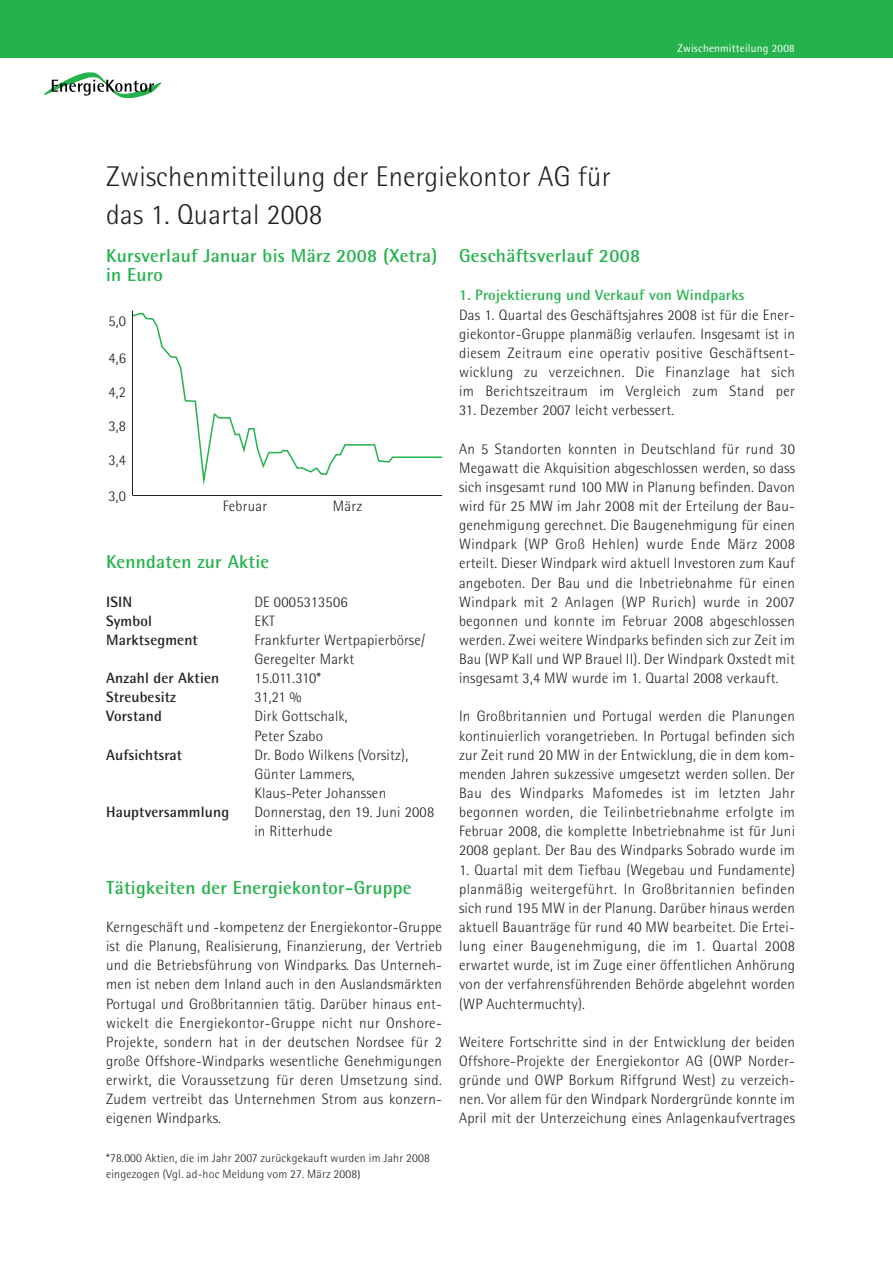
<style>
.page{position:relative;width:893px;height:1263px;background:#fff}
.page>*{position:absolute;margin:0;border:0;box-sizing:border-box;transform-origin:0 0}
.t1{font:300 28.5px/38.2px "Agfa Rotis Semisans";letter-spacing:.01em;color:#231f20}
.t2{font:700 18.75px/19.2px "Agfa Rotis Semisans";letter-spacing:.015em;color:#23b24b}
.t3{font:300 15px/19.2px "Agfa Rotis Semisans";letter-spacing:.015em;color:#231f20;text-align:justify}
.t4{font:700 15px "Agfa Rotis Semisans";letter-spacing:.01em;color:#231f20}
.t5{font:700 15px "Agfa Rotis Semisans";letter-spacing:.015em;color:#23b24b}
.t6{font:300 12px/15.3px "Agfa Rotis Semisans";letter-spacing:.015em;color:#231f20}
.t7{font:11.25px "Agfa Rotis Semisans";letter-spacing:.015em;color:#fff}
.s1{font-weight:400;font-size:10.5px}
</style>
<div class="page">
<div style="left:0;top:1px;width:893px;height:57px;background:#23b24b"></div>
<svg style="left:44px;top:72px;width:118px;height:27px"></svg>
<hr style="left:132px;top:495px;width:310px;height:1px;background:#231f20">
<hr style="left:132px;top:310px;width:1px;height:185px;background:#231f20">
<svg style="left:133px;top:313px;width:309px;height:173px"></svg>
<p class="t7" style="left:678px;top:44px;width:119px">Zwischenmitteilung 2008</p>
<h1 class="t1" style="left:106px;top:159px;width:506px">Zwischenmitteilung der Energiekontor AG für das 1. Quartal 2008</h1>
<p class="t2" style="left:106px;top:248px;width:333px">Kursverlauf Januar bis März 2008 (Xetra) in Euro</p>
<p class="t2" style="left:459px;top:248px;width:183px">Geschäftsverlauf 2008</p>
<p class="t5" style="left:459px;top:290px;width:287px">1. Projektierung und Verkauf von Windparks</p>
<p class="t3" style="left:459px;top:306px;width:337px">Das 1. Quartal des Geschäftsjahres 2008 ist für die Ener&shy;giekontor-Gruppe planmäßig verlaufen. Insgesamt ist in diesem Zeitraum eine operativ positive Geschäftsent&shy;wicklung zu verzeichnen. Die Finanzlage hat sich im Berichtszeitraum im Vergleich zum Stand per</p>
<p class="t3" style="left:459px;top:402px;width:217px">31. Dezember 2007 leicht verbessert.</p>
<p class="t3" style="left:459px;top:440px;width:337px">An 5 Standorten konnten in Deutschland für rund 30<br>Megawatt die Akquisition abgeschlossen werden, so dass sich insgesamt rund 100 MW in Planung befinden. Davon wird für 25 MW im Jahr 2008 mit der Erteilung der Bau&shy;genehmigung gerechnet. Die Baugenehmigung für einen Windpark (WP Groß Hehlen) wurde Ende März 2008 erteilt. Dieser Windpark wird aktuell Investoren zum Kauf angeboten. Der Bau und die Inbetriebnahme für einen Windpark mit 2 Anlagen (WP Rurich) wurde in 2007 begonnen und konnte im Februar 2008 abgeschlossen werden. Zwei weitere Windparks befinden sich zur Zeit im Bau (WP Kall und WP Brauel II). Der Windpark Oxstedt mit insgesamt 3,4 MW wurde im 1. Quartal 2008 verkauft.</p>
<p class="t3" style="left:459px;top:708px;width:337px">In Großbritannien und Portugal werden die Planungen kontinuierlich vorangetrieben. In Portugal befinden sich zur Zeit rund 20 MW in der Entwicklung, die in dem kom&shy;menden Jahren sukzessive umgesetzt werden sollen. Der Bau des Windparks Mafomedes ist im letzten Jahr begonnen worden, die Teilinbetriebnahme erfolgte im Februar 2008, die komplette Inbetriebnahme ist für Juni 2008 geplant. Der Bau des Windparks Sobrado wurde im</p>
<p class="t3" style="left:459px;top:861px;width:337px">1. Quartal mit dem Tiefbau (Wegebau und Fundamente) planmäßig weitergeführt. In Großbritannien befinden sich rund 195 MW in der Planung. Darüber hinaus werden aktuell Bauanträge für rund 40 MW bearbeitet. Die Ertei&shy;lung einer Baugenehmigung, die im 1. Quartal 2008 erwartet wurde, ist im Zuge einer öffentlichen Anhörung von der verfahrensführenden Behörde abgelehnt worden (WP Auchtermuchty).</p>
<p class="t3" style="left:459px;top:1033px;width:337px">Weitere Fortschritte sind in der Entwicklung der beiden Offshore-Projekte der Energiekontor AG (OWP Norder&shy;gründe und OWP Borkum Riffgrund West) zu verzeich&shy;nen. Vor allem für den Windpark Nordergründe konnte im April mit der Unterzeichung eines Anlagenkaufvertrages</p>
<p class="t3" style="left:108px;top:313px;width:19px">5,0</p>
<p class="t3" style="left:108px;top:349px;width:19px">4,6</p>
<p class="t3" style="left:108px;top:384px;width:19px">4,2</p>
<p class="t3" style="left:108px;top:417px;width:19px">3,8</p>
<p class="t3" style="left:108px;top:452px;width:19px">3,4</p>
<p class="t3" style="left:108px;top:487px;width:19px">3,0</p>
<p class="t3" style="left:223px;top:497px;width:46px">Februar</p>
<p class="t3" style="left:333px;top:497px;width:31px">März</p>
<p class="t2" style="left:106px;top:554px;width:165px">Kenndaten zur Aktie</p>
<p class="t4" style="left:106px;top:596px;width:28px">ISIN</p>
<p class="t3" style="left:254px;top:593px;width:95px">DE 0005313506</p>
<p class="t4" style="left:106px;top:615px;width:47px">Symbol</p>
<p class="t3" style="left:254px;top:612px;width:22px">EKT</p>
<p class="t4" style="left:106px;top:634px;width:93px">Marktsegment</p>
<p class="t3" style="left:254px;top:631px;width:172px">Frankfurter Wertpapierbörse/<br>Geregelter Markt</p>
<p class="t4" style="left:106px;top:672px;width:115px">Anzahl der Aktien</p>
<p class="t3" style="left:254px;top:669px;width:68px">15.011.310*</p>
<p class="t4" style="left:106px;top:692px;width:71px">Streubesitz</p>
<p class="t3" style="left:254px;top:689px;width:49px">31,21 %</p>
<p class="t4" style="left:106px;top:711px;width:57px">Vorstand</p>
<p class="t3" style="left:254px;top:708px;width:95px">Dirk Gottschalk,<br>Peter Szabo</p>
<p class="t4" style="left:106px;top:749px;width:78px">Aufsichtsrat</p>
<p class="t3" style="left:254px;top:746px;width:155px;text-align:left">Dr. Bodo Wilkens (Vorsitz),<br>Günter Lammers,<br>Klaus-Peter Johanssen</p>
<p class="t4" style="left:106px;top:806px;width:125px">Hauptversammlung</p>
<p class="t3" style="left:254px;top:803px;width:181px">Donnerstag, den 19. Juni 2008 in Ritterhude</p>
<p class="t2" style="left:106px;top:879px;width:307px">Tätigkeiten der Energiekontor-Gruppe</p>
<p class="t3" style="left:106px;top:918px;width:337px">Kerngeschäft und -kompetenz der Energiekontor-Gruppe ist die Planung, Realisierung, Finanzierung, der Vertrieb und die Betriebsführung von Windparks. Das Unterneh&shy;men ist neben dem Inland auch in den Auslandsmärkten Portugal und Großbritannien tätig. Darüber hinaus ent&shy;wickelt die Energiekontor-Gruppe nicht nur Onshore-Projekte, sondern hat in der deutschen Nordsee für 2 große Offshore-Windparks wesentliche Genehmigungen erwirkt, die Voraussetzung für deren Umsetzung sind.<br>Zudem vertreibt das Unternehmen Strom aus konzern&shy;eigenen Windparks.</p>
<p class="t6" style="left:106px;top:1151px;width:325px">*78.000 Aktien, die im Jahr 2007 zurückgekauft wurden im Jahr 2008 eingezogen (Vgl. ad-hoc Meldung vom 27. März 2008<span class="s1">)</span></p>
</div>
